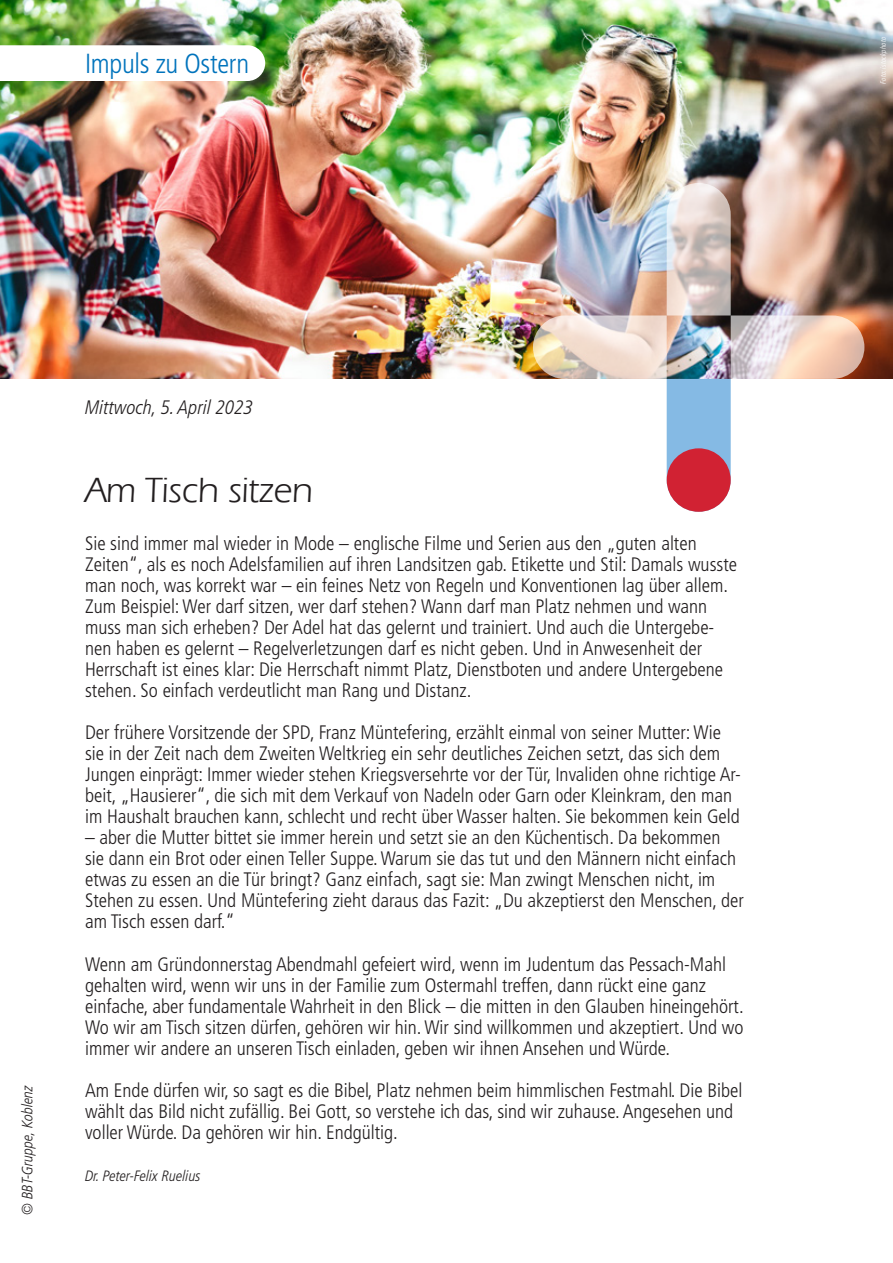
<style>
.page{position:relative;width:893px;height:1263px;background:#fff}
.page>*{position:absolute;margin:0;border:0;box-sizing:border-box;transform-origin:0 0}
.t1{font:36px "ITC Eras LT";letter-spacing:-.01em;color:#231f20}
.t2{font:300 condensed 27.6px "Frutiger LT Pro";letter-spacing:-.01em;color:#0073bc}
.Fließ{font:300 condensed 19.5px/21px "Frutiger LT Pro";color:#231f20}
.t3{font:italic 300 condensed 19.5px "Frutiger LT Pro";color:#231f20}
.Fließ-2{font:italic 300 condensed 15px "Frutiger LT Pro";color:#231f20}
.Fußzeile{font:italic 300 condensed 15px "Frutiger LT Pro";color:#231f20}
.Fußzeile-2{font:italic 300 condensed 7.5px "Frutiger LT Pro";letter-spacing:-.005em;color:#fff}
</style>
<div class="page">
<img style="left:0;top:0;width:893px;height:379px">
<img style="left:533px;top:183px;width:331px;height:329px">
<svg style="left:0;top:45px;width:265px;height:36px"></svg>
<p class="t2" style="left:85px;top:48px;width:166px">Impuls zu Ostern</p>
<p class="Fußzeile" style="left:19px;top:1215px;width:131px;rotate:-90deg">© BBT-Gruppe, Koblenz</p>
<p class="t3" style="left:85px;top:396px;width:170px">Mittwoch, 5. April 2023</p>
<p class="t1" style="left:85px;top:470px;width:229px">Am Tisch sitzen</p>
<p class="Fließ" style="left:85px;top:533px;width:654px">Sie sind immer mal wieder in Mode – englische Filme und Serien aus den „guten alten Zeiten“, als es noch Adelsfamilien auf ihren Landsitzen gab. Etikette und Stil: Damals wusste man noch, was korrekt war – ein feines Netz von Regeln und Konventionen lag über allem.<br>Zum Beispiel: Wer darf sitzen, wer darf stehen? Wann darf man Platz nehmen und wann muss man sich erheben? Der Adel hat das gelernt und trainiert. Und auch die Untergebe&shy;nen haben es gelernt – Regelverletzungen darf es nicht geben. Und in Anwesenheit der Herrschaft ist eines klar: Die Herrschaft nimmt Platz, Dienstboten und andere Untergebene stehen. So einfach verdeutlicht man Rang und Distanz.</p>
<p class="Fließ" style="left:85px;top:722px;width:657px">Der frühere Vorsitzende der SPD, Franz Müntefering, erzählt einmal von seiner Mutter: Wie sie in der Zeit nach dem Zweiten Weltkrieg ein sehr deutliches Zeichen setzt, das sich dem Jungen einprägt: Immer wieder stehen Kriegsversehrte vor der Tür, Invaliden ohne richtige Ar&shy;beit, „Hausierer“, die sich mit dem Verkauf von Nadeln oder Garn oder Kleinkram, den man im Haushalt brauchen kann, schlecht und recht über Wasser halten. Sie bekommen kein Geld</p>
<p class="Fließ" style="left:85px;top:827px;width:660px">– aber die Mutter bittet sie immer herein und setzt sie an den Küchentisch. Da bekommen sie dann ein Brot oder einen Teller Suppe. Warum sie das tut und den Männern nicht einfach etwas zu essen an die Tür bringt? Ganz einfach, sagt sie: Man zwingt Menschen nicht, im Stehen zu essen. Und Müntefering zieht daraus das Fazit: „Du akzeptierst den Menschen, der am Tisch essen darf.“</p>
<p class="Fließ" style="left:85px;top:953px;width:660px">Wenn am Gründonnerstag Abendmahl gefeiert wird, wenn im Judentum das Pessach-Mahl gehalten wird, wenn wir uns in der Familie zum Ostermahl treffen, dann rückt eine ganz einfache, aber fundamentale Wahrheit in den Blick – die mitten in den Glauben hineingehört.<br>Wo wir am Tisch sitzen dürfen, gehören wir hin. Wir sind willkommen und akzeptiert. Und wo immer wir andere an unseren Tisch einladen, geben wir ihnen Ansehen und Würde.</p>
<p class="Fließ" style="left:85px;top:1079px;width:659px">Am Ende dürfen wir, so sagt es die Bibel, Platz nehmen beim himmlischen Festmahl. Die Bibel wählt das Bild nicht zufällig. Bei Gott, so verstehe ich das, sind wir zuhause. Angesehen und voller Würde. Da gehören wir hin. Endgültig.</p>
<p class="Fließ-2" style="left:85px;top:1167px;width:117px">Dr. Peter-Felix Ruelius</p>
<p class="Fußzeile-2" style="left:879px;top:84px;width:48px;rotate:-90deg">Foto: istockphoto</p>
</div>
